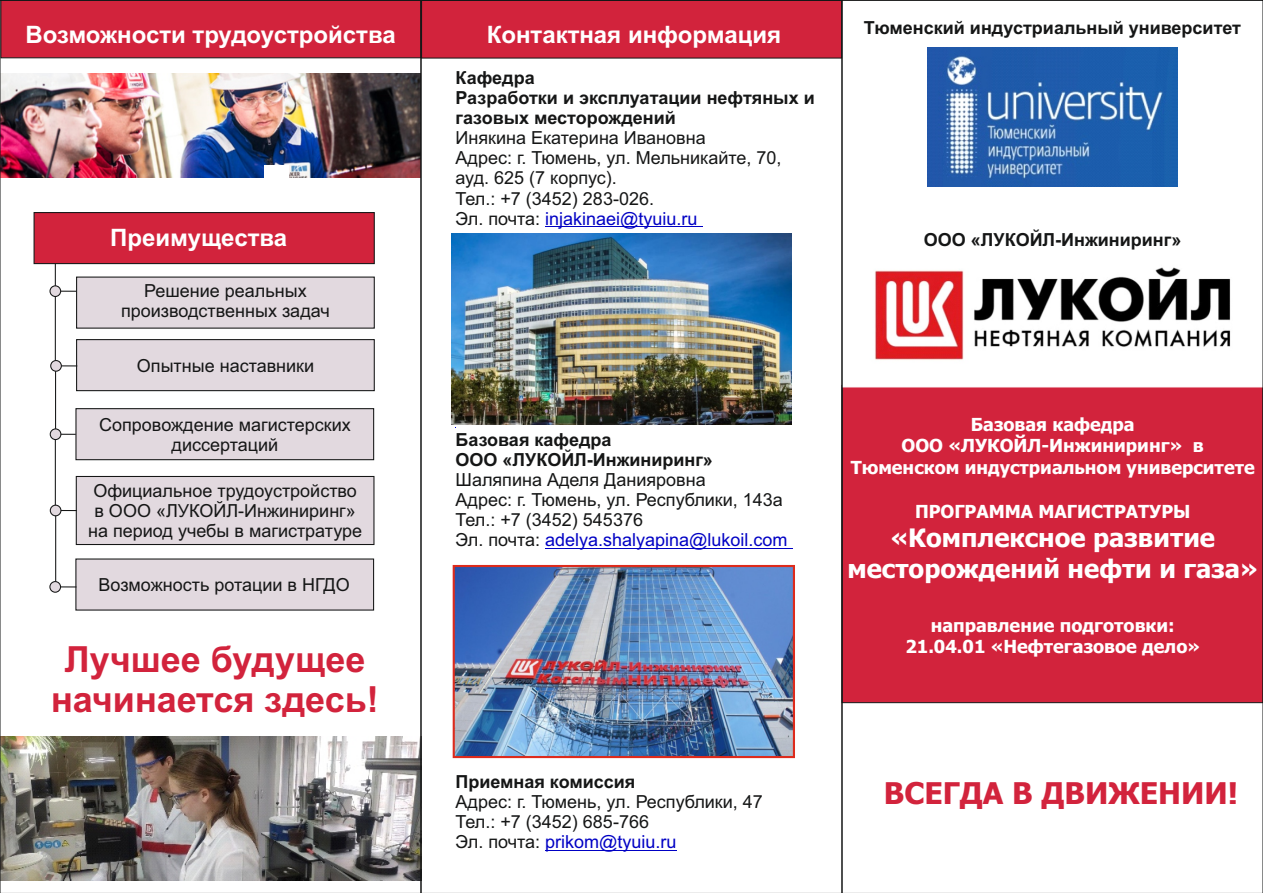
<style>
.page{position:relative;width:1263px;height:893px;background:#fff}
.page>*{position:absolute;margin:0;border:0;box-sizing:border-box;transform-origin:0 0}
.t1{font:700 36px/40.2px "Arial";color:#d2233c;text-align:center}
.t2{font:700 30px "Tahoma";color:#d2233c}
.t3{font:700 25.5px/30.8px "Tahoma";color:#fff;text-align:center}
.t4{font:700 24px "Arial";color:#fff}
.t5{font:18px/20.1px "Arial";color:#151616}
.t6{font:700 18px/20.1px "Arial";color:#151616}
.t7{font:700 18px/21.8px "Tahoma";color:#fff;text-align:center}
.s1{color:#0000c4}
</style>
<div class="page">
<hr style="left:545px;top:226px;width:152px;height:1px;background:#0000c4">
<hr style="left:545px;top:548px;width:247px;height:1px;background:#0000c4">
<hr style="left:545px;top:850px;width:131px;height:1px;background:#0000c4">
<div style="left:34px;top:212px;width:341px;height:52px;background:#d2233c"></div>
<svg style="left:57px;top:277px;width:318px;height:52px;background:#dcd4da"></svg>
<hr style="left:55px;top:264px;width:1px;height:97px;background:#151616">
<div style="left:49px;top:285px;width:12px;height:12px;background:#e2d9df;border:1px solid #151616;border-radius:50%"></div>
<svg style="left:56px;top:339px;width:319px;height:52px;background:#dad2d8"></svg>
<div style="left:50px;top:360px;width:12px;height:12px;background:#e2d9df;border:1px solid #151616;border-radius:50%"></div>
<img style="left:2px;top:73px;width:417px;height:104px">
<div style="left:264px;top:165px;width:25px;height:14px;background:#fff"></div>
<hr style="left:55px;top:506px;width:1px;height:76px;background:#151616">
<svg style="left:55px;top:558px;width:319px;height:53px;background:#dad2d7"></svg>
<div style="left:49px;top:581px;width:12px;height:12px;background:#e2d9df;border:1px solid #151616;border-radius:50%"></div>
<img style="left:451px;top:233px;width:340px;height:191px">
<img style="left:456px;top:568px;width:336px;height:187px">
<div style="left:453px;top:565px;width:342px;height:193px;border:2px solid #dd2b1c"></div>
<div style="left:843px;top:388px;width:418px;height:315px;background:#d2233c"></div>
<svg style="left:843px;top:47px;width:418px;height:341px"></svg>
<img style="left:928px;top:47px;width:249px;height:140px">
<img style="left:864px;top:261px;width:376px;height:110px">
<div style="left:2px;top:2px;width:838px;height:57px;background:#d2233c"></div>
<img style="left:2px;top:737px;width:417px;height:143px">
<svg style="left:56px;top:408px;width:318px;height:52px;background:#dbd3d8"></svg>
<div style="left:50px;top:428px;width:11px;height:12px;background:#e2d9df;border:1px solid #151616;border-radius:50%"></div>
<hr style="left:55px;top:371px;width:1px;height:58px;background:#151616">
<svg style="left:56px;top:476px;width:318px;height:69px;background:#dcd4da"></svg>
<div style="left:50px;top:505px;width:11px;height:11px;background:#e2d9df;border:1px solid #151616;border-radius:50%"></div>
<hr style="left:55px;top:440px;width:1px;height:65px;background:#151616">
<h3 class="t4" style="left:25px;top:26px;width:372px">Возможности трудоустройства</h3>
<h3 class="t4" style="left:487px;top:25px;width:296px">Контактная информация</h3>
<h3 class="t4" style="left:110px;top:228px;width:178px">Преимущества</h3>
<p class="t5" style="left:121px;top:282px;width:210px;text-align:center">Решение реальных производственных задач</p>
<p class="t5" style="left:137px;top:357px;width:179px">Опытные наставники</p>
<p class="t5" style="left:99px;top:416px;width:253px;text-align:center">Сопровождение магистерских диссертаций</p>
<p class="t5" style="left:88px;top:482px;width:276px;text-align:center">Официальное трудоустройство в ООО «ЛУКОЙЛ-Инжиниринг» на период учебы в магистратуре</p>
<p class="t5" style="left:99px;top:576px;width:253px">Возможность ротации в НГДО</p>
<h1 class="t1" style="left:51px;top:643px;width:329px">Лучшее будущее начинается здесь!</h1>
<p class="t6" style="left:455px;top:69px;width:361px">Кафедра<br>Разработки и эксплуатации нефтяных и газовых месторождений</p>
<p class="t5" style="left:455px;top:130px;width:328px">Инякина Екатерина Ивановна<br>Адрес: г. Тюмень, ул. Мельникайте, 70, ауд. 625 (7 корпус).<br>Тел.: +7 (3452) 283-026.<br>Эл. почта: <span class="s1">injakinaei@tyuiu.ru</span></p>
<p class="t6" style="left:455px;top:431px;width:259px">Базовая кафедра<br>ООО «ЛУКОЙЛ-Инжиниринг»</p>
<p class="t5" style="left:455px;top:471px;width:333px">Шаляпина Аделя Данияровна<br>Адрес: г. Тюмень, ул. Республики, 143а Тел.: +7 (3452) 545376<br>Эл. почта: <span class="s1">adelya.shalyapina@lukoil.com</span></p>
<p class="t6" style="left:455px;top:773px;width:181px">Приемная комиссия</p>
<p class="t5" style="left:455px;top:793px;width:309px">Адрес: г. Тюмень, ул. Республики, 47<br>Тел.: +7 (3452) 685-766<br>Эл. почта: <span class="s1">prikom@tyuiu.ru</span></p>
<p class="t6" style="left:864px;top:19px;width:379px">Тюменский индустриальный университет</p>
<p class="t6" style="left:924px;top:231px;width:259px">ООО «ЛУКОЙЛ-Инжиниринг»</p>
<p class="t7" style="left:851px;top:415px;width:406px">Базовая кафедра<br>ООО «ЛУКОЙЛ-Инжиниринг» в<br>Тюменском индустриальном университете</p>
<p class="t7" style="left:915px;top:502px;width:277px">ПРОГРАММА МАГИСТРАТУРЫ</p>
<h3 class="t3" style="left:847px;top:524px;width:412px">«Комплексное развитие месторождений нефти и газа»</h3>
<p class="t7" style="left:905px;top:616px;width:296px">направление подготовки:<br>21.04.01 «Нефтегазовое дело»</p>
<h2 class="t2" style="left:884px;top:781px;width:356px">ВСЕГДА В ДВИЖЕНИИ!</h2>
</div>
